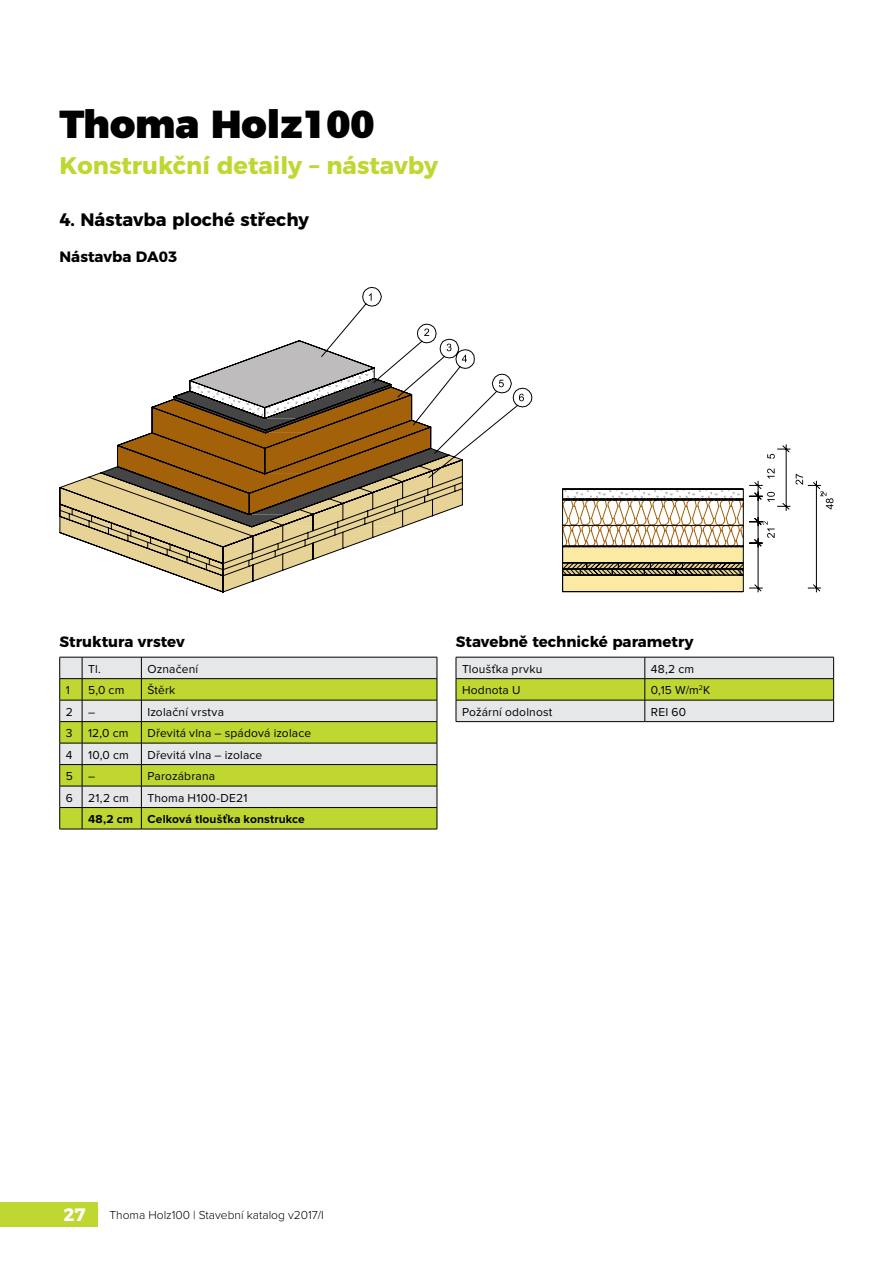
<style>
.page{position:relative;width:893px;height:1263px;background:#fff}
.page>*{position:absolute;margin:0;border:0;box-sizing:border-box;transform-origin:0 0}
.t1{font:900 39px "Montserrat";color:#000}
.t2{font:700 24px "Montserrat";color:#bfd730}
.t3{font:700 18px "Montserrat";color:#000}
.t4{font:700 18px "Montserrat";color:#fff}
.t5{font:700 15px "Montserrat";color:#000}
.t6{font:12px "Proxima Nova";letter-spacing:.015em;color:#000}
.t7{font:300 12px "Proxima Nova";color:#000}
.t8{font:700 12px "Proxima Nova";letter-spacing:.01em;color:#000}
</style>
<div class="page">
<svg style="left:456px;top:657px;width:378px;height:64px;background:#ced6a1"></svg>
<hr style="left:456px;top:721px;width:189px;height:1px;background:#000">
<hr style="left:645px;top:721px;width:189px;height:1px;background:#000">
<div style="left:83px;top:658px;width:354px;height:20px;background:#e6e7e8"></div>
<svg style="left:83px;top:679px;width:354px;height:150px;background:#ccda7b"></svg>
<hr style="left:82px;top:657px;width:59px;height:1px;background:#000">
<hr style="left:141px;top:657px;width:296px;height:1px;background:#000">
<hr style="left:82px;top:678px;width:59px;height:1px;background:#000">
<hr style="left:141px;top:678px;width:296px;height:1px;background:#000">
<hr style="left:82px;top:700px;width:59px;height:1px;background:#000">
<hr style="left:141px;top:700px;width:296px;height:1px;background:#000">
<hr style="left:82px;top:721px;width:59px;height:1px;background:#000">
<hr style="left:141px;top:721px;width:296px;height:1px;background:#000">
<hr style="left:82px;top:743px;width:59px;height:1px;background:#000">
<hr style="left:141px;top:743px;width:296px;height:1px;background:#000">
<hr style="left:82px;top:764px;width:59px;height:1px;background:#000">
<hr style="left:141px;top:764px;width:296px;height:1px;background:#000">
<hr style="left:82px;top:786px;width:59px;height:1px;background:#000">
<hr style="left:141px;top:786px;width:296px;height:1px;background:#000">
<hr style="left:82px;top:807px;width:59px;height:1px;background:#000">
<hr style="left:141px;top:807px;width:296px;height:1px;background:#000">
<svg style="left:141px;top:657px;width:1px;height:172px"></svg>
<svg style="left:437px;top:657px;width:1px;height:172px"></svg>
<svg style="left:59px;top:657px;width:24px;height:173px;background:#b7c27a"></svg>
<hr style="left:82px;top:829px;width:59px;height:1px;background:#000">
<hr style="left:141px;top:829px;width:296px;height:1px;background:#000">
<svg style="left:59px;top:287px;width:474px;height:306px"></svg>
<svg style="left:369px;top:293px;width:3px;height:8px"></svg>
<svg style="left:60px;top:328px;width:407px;height:264px"></svg>
<svg style="left:499px;top:380px;width:5px;height:7px"></svg>
<svg style="left:519px;top:394px;width:5px;height:7px"></svg>
<svg style="left:562px;top:444px;width:271px;height:149px"></svg>
<div style="left:0;top:1202px;width:98px;height:25px;background:#bfd730"></div>
<h1 class="t1" style="left:60px;top:91px;width:317px">Thoma Holz100</h1>
<h2 class="t2" style="left:60px;top:146px;width:380px">Konstrukční detaily – nástavby</h2>
<h3 class="t3" style="left:60px;top:204px;width:251px">4. Nástavba ploché střechy</h3>
<p class="t5" style="left:60px;top:245px;width:119px">Nástavba DA03</p>
<p class="t5" style="left:60px;top:629px;width:127px">Struktura vrstev</p>
<p class="t6" style="left:88px;top:663px;width:14px">Tl.</p>
<p class="t6" style="left:147px;top:663px;width:52px">Označení</p>
<p class="t6" style="left:66px;top:685px;width:6px">1</p>
<p class="t6" style="left:88px;top:685px;width:38px">5,0 cm</p>
<p class="t6" style="left:147px;top:685px;width:30px">Štěrk</p>
<p class="t6" style="left:66px;top:706px;width:9px">2</p>
<p class="t6" style="left:88px;top:706px;width:9px">–</p>
<p class="t6" style="left:147px;top:706px;width:78px">Izolační vrstva</p>
<p class="t6" style="left:66px;top:728px;width:8px">3</p>
<p class="t6" style="left:88px;top:728px;width:42px">12,0 cm</p>
<p class="t6" style="left:147px;top:728px;width:165px">Dřevitá vlna – spádová izolace</p>
<p class="t6" style="left:66px;top:749px;width:8px">4</p>
<p class="t6" style="left:88px;top:749px;width:42px">10,0 cm</p>
<p class="t6" style="left:147px;top:749px;width:116px">Dřevitá vlna – izolace</p>
<p class="t6" style="left:66px;top:770px;width:9px">5</p>
<p class="t6" style="left:88px;top:770px;width:9px">–</p>
<p class="t6" style="left:147px;top:770px;width:69px">Parozábrana</p>
<p class="t6" style="left:66px;top:792px;width:9px">6</p>
<p class="t6" style="left:88px;top:792px;width:42px">21,2 cm</p>
<p class="t6" style="left:147px;top:792px;width:101px">Thoma H100-DE21</p>
<p class="t8" style="left:88px;top:813px;width:218px">48,2 cm Celková tloušťka konstrukce</p>
<p class="t5" style="left:456px;top:629px;width:239px">Stavebně technické parametry</p>
<p class="t6" style="left:462px;top:663px;width:82px">Tloušťka prvku</p>
<p class="t6" style="left:651px;top:663px;width:45px">48,2 cm</p>
<p class="t6" style="left:462px;top:685px;width:60px">Hodnota U</p>
<p class="t6" style="left:651px;top:685px;width:61px">0,15 W/m<sup>2</sup>K</p>
<p class="t6" style="left:462px;top:706px;width:92px">Požární odolnost</p>
<p class="t6" style="left:651px;top:706px;width:37px">REI 60</p>
<h3 class="t4" style="left:64px;top:1199px;width:24px">27</h3>
<p class="t7" style="left:109px;top:1209px;width:216px">Thoma Holz100 | Stavební katalog v2017/I</p>
</div>
